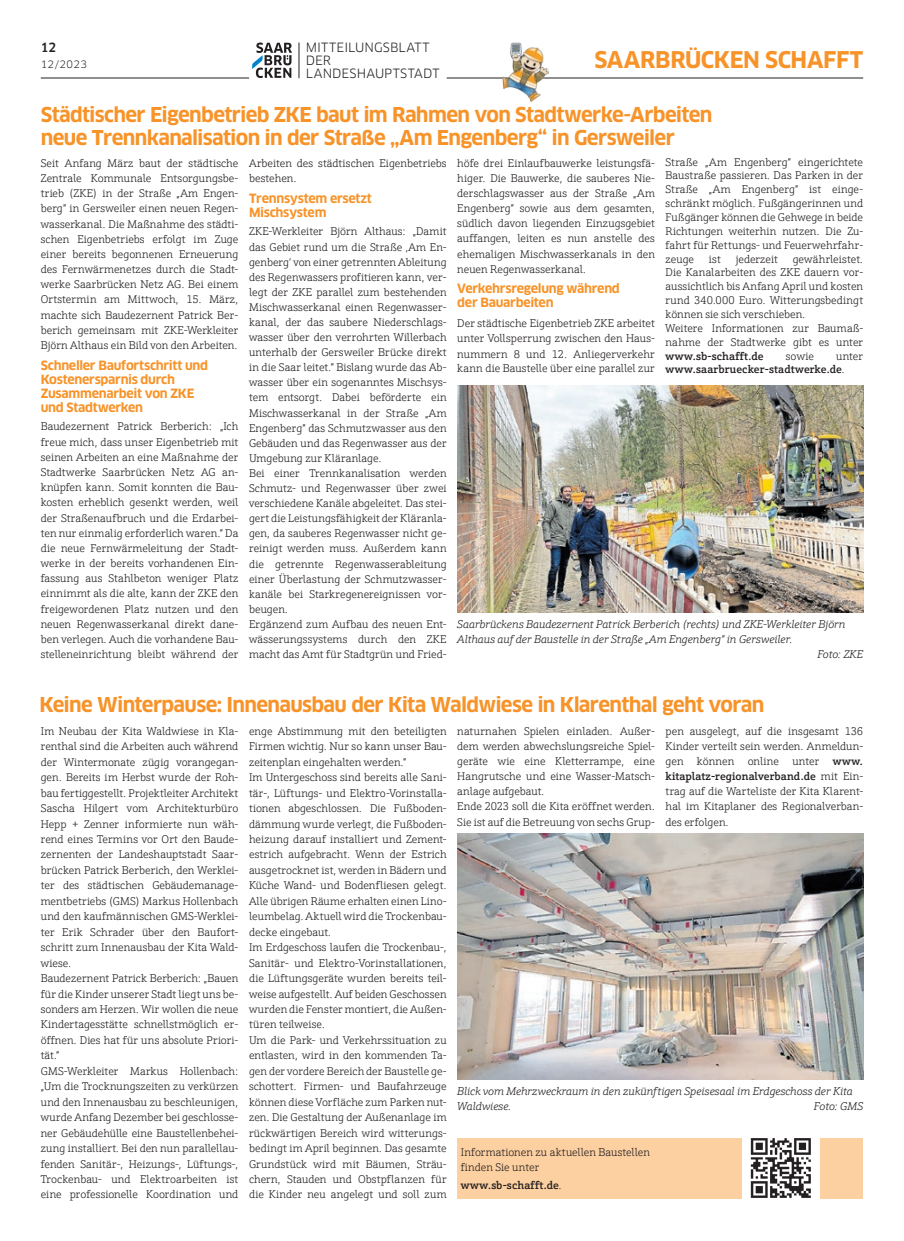
<style>
.page{position:relative;width:904px;height:1241px;background:#fff}
.page>*{position:absolute;margin:0;border:0;box-sizing:border-box;transform-origin:0 0}
.t1{font:700 22.5px "Clan OT";letter-spacing:-.02em;color:#f79328}
.t2{font:700 20px/22.6px "Clan OT";letter-spacing:-.035em;color:#f79328}
.t3{font:700 12.5px/13.9px "Clan OT";letter-spacing:-.025em;color:#f79328}
.t4{font:12.5px/12.8px "Clan OT";letter-spacing:.005em;color:#231f20}
.t5{font:500 12.5px "Clan OT";color:#231f20;scale:.95 1}
.t6{font:300 11.25px/15.1px "Schnebel Slab Pro";color:#231f20}
.t7{font:italic 300 11.25px/15px "Schnebel Slab Pro";letter-spacing:-.005em;color:#231f20}
.t8{font:500 11.25px/13.9px "Schnebel Slab Pro";letter-spacing:.015em;color:#231f20}
.t9{font:10px "Clan OT";letter-spacing:.04em;color:#231f20}
.s1{font-weight:300}
.s2{font-weight:500}
</style>
<div class="page">
<hr style="left:446px;top:78px;width:417px;height:1px;background:#231f20">
<hr style="left:41px;top:78px;width:208px;height:1px;background:#231f20">
<svg style="left:252px;top:43px;width:40px;height:35px"></svg>
<hr style="left:299px;top:43px;width:1px;height:35px;background:#231f20">
<img style="left:502px;top:43px;width:46px;height:58px">
<div style="left:457px;top:1138px;width:406px;height:60px;background:#fdd0a1"></div>
<img style="left:742px;top:1138px;width:77px;height:60px">
<img style="left:457px;top:833px;width:406px;height:246px">
<img style="left:457px;top:386px;width:406px;height:226px">
<p class="t5" style="left:41px;top:40px;width:18px">12</p>
<p class="t4" style="left:306px;top:41px;width:135px">MITTEILUNGSBLATT<br>DER<br>LANDESHAUPTSTADT</p>
<h1 class="t1" style="left:594px;top:47px;width:270px">Saarbrücken schafft</h1>
<p class="t9" style="left:41px;top:58px;width:48px">12/2023</p>
<h2 class="t2" style="left:41px;top:104px;width:673px">Städtischer Eigenbetrieb ZKE baut im Rahmen von Stadtwerke-Arbeiten neue Trennkanalisation in der Straße „Am Engenberg“ in Gersweiler</h2>
<p class="t6" style="left:41px;top:156px;width:199px;text-align:justify">Seit Anfang März baut der städtische Zentrale Kommunale Entsorgungsbe&shy;trieb (ZKE) in der Straße „Am Engen&shy;berg“ in Gersweiler einen neuen Regen&shy;wasserkanal. Die Maßnahme des städti&shy;schen Eigenbetriebs erfolgt im Zuge einer bereits begonnenen Erneuerung des Fernwärmenetzes durch die Stadt&shy;werke Saarbrücken Netz AG. Bei einem Ortstermin am Mittwoch, 15. März, machte sich Baudezernent Patrick Ber&shy;berich gemeinsam mit ZKE-Werkleiter Björn Althaus ein Bild von den Arbeiten.</p>
<p class="t3" style="left:41px;top:358px;width:169px">Schneller Baufortschritt und<br>Kostenersparnis durch<br>Zusammenarbeit von ZKE und Stadtwerken</p>
<p class="t6" style="left:41px;top:419px;width:199px;text-align:justify">Baudezernent Patrick Berberich: „Ich freue mich, dass unser Eigenbetrieb mit seinen Arbeiten an eine Maßnahme der Stadtwerke Saarbrücken Netz AG an&shy;knüpfen kann. Somit konnten die Bau&shy;kosten erheblich gesenkt werden, weil der Straßenaufbruch und die Erdarbei&shy;ten nur einmalig erforderlich waren.“ Da die neue Fernwärmeleitung der Stadt&shy;werke in der bereits vorhandenen Ein&shy;fassung aus Stahlbeton weniger Platz einnimmt als die alte, kann der ZKE den freigewordenen Platz nutzen und den neuen Regenwasserkanal direkt dane&shy;ben verlegen. Auch die vorhandene Bau&shy;stelleneinrichtung bleibt während der</p>
<p class="t6" style="left:665px;top:155px;width:199px;line-height:13.9px;text-align:justify">Straße „Am Engenberg“ eingerichtete Baustraße passieren. Das Parken in der Straße „Am Engenberg“ ist einge&shy;schränkt möglich. Fußgängerinnen und Fußgänger können die Gehwege in beide Richtungen weiterhin nutzen. Die Zu&shy;fahrt für Rettungs- und Feuerwehrfahr&shy;zeuge</p>
<p class="t6" style="left:249px;top:156px;width:199px">Arbeiten des städtischen Eigenbetriebs bestehen.</p>
<p class="t3" style="left:249px;top:191px;width:124px">Trennsystem ersetzt<br>Mischsystem</p>
<p class="t6" style="left:249px;top:224px;width:199px">ZKE-Werkleiter Björn Althaus: „Damit das Gebiet rund um die Straße ‚Am En&shy;genberg‘ von einer getrennten Ableitung des Regenwassers profitieren kann, ver&shy;legt der ZKE parallel zum bestehenden Mischwasserkanal einen Regenwasser&shy;kanal, der das saubere Niederschlags&shy;wasser über den verrohrten Willerbach unterhalb der Gersweiler Brücke direkt in die Saar leitet.“ Bislang wurde das Ab&shy;wasser über ein sogenanntes Mischsys&shy;tem entsorgt. Dabei beförderte ein Mischwasserkanal in der Straße „Am Engenberg“ das Schmutzwasser aus den Gebäuden und das Regenwasser aus der Umgebung zur Kläranlage.<br>Bei einer Trennkanalisation werden Schmutz- und Regenwasser über zwei verschiedene Kanäle abgeleitet. Das stei&shy;gert die Leistungsfähigkeit der Kläranla&shy;gen, da sauberes Regenwasser nicht ge&shy;reinigt werden muss. Außerdem kann die getrennte Regenwasserableitung einer Überlastung der Schmutzwasser&shy;kanäle bei Starkregenereignissen vor&shy;beugen.<br>Ergänzend zum Aufbau des neuen Ent&shy;wässerungssystems durch den ZKE macht das Amt für Stadtgrün und Fried-</p>
<p class="t6" style="left:457px;top:156px;width:199px;text-align:justify">höfe drei Einlaufbauwerke leistungsfä&shy;higer. Die Bauwerke, die sauberes Nie&shy;derschlagswasser aus der Straße „Am Engenberg“ sowie aus dem gesamten, südlich davon liegenden Einzugsgebiet auffangen, leiten es nun anstelle des ehemaligen Mischwasserkanals in den neuen Regenwasserkanal.</p>
<p class="t3" style="left:457px;top:282px;width:164px">Verkehrsregelung während der Bauarbeiten</p>
<p class="t6" style="left:457px;top:315px;width:199px;line-height:15.8px;text-align:justify">Der städtische Eigenbetrieb ZKE arbeitet unter Vollsperrung zwischen den Haus&shy;nummern 8 und 12. Anliegerverkehr</p>
<p class="t6" style="left:457px;top:361px;width:199px">kann die Baustelle über eine parallel zur</p>
<p class="t6" style="left:665px;top:252px;width:199px;line-height:13.9px;text-indent:127px">gewährleistet.<br>Die Kanalarbeiten des ZKE dauern vor&shy;aussichtlich bis Anfang April und kosten rund 340.000 Euro. Witterungsbedingt können sie sich verschieben.<br>Weitere Informationen zur Baumaß&shy;nahme der Stadtwerke gibt es unter</p>
<p class="t8" style="left:665px;top:349px;width:100px">www.sb-schafft.de</p>
<p class="t6" style="left:785px;top:348px;width:30px">sowie</p>
<p class="t6" style="left:709px;top:251px;width:13px">ist</p>
<p class="t6" style="left:735px;top:251px;width:44px">jederzeit</p>
<p class="t8" style="left:665px;top:349px;width:199px;text-indent:170px"><span class="s1">unter </span>www.saarbruecker-stadtwerke.de<span class="s1">.</span></p>
<p class="t7" style="left:457px;top:617px;width:390px">Saarbrückens Baudezernent Patrick Berberich (rechts) und ZKE-Werkleiter Björn</p>
<p class="t7" style="left:457px;top:632px;width:337px">Althaus auf der Baustelle in der Straße „Am Engenberg“ in Gersweiler.</p>
<p class="t7" style="left:817px;top:647px;width:47px">Foto: ZKE</p>
<h2 class="t2" style="left:39px;top:694px;width:726px">Keine Winterpause: Innenausbau der Kita Waldwiese in Klarenthal geht voran</h2>
<p class="t6" style="left:41px;top:723px;width:199px;line-height:15.5px">Im Neubau der Kita Waldwiese in Kla&shy;renthal sind die Arbeiten auch während der Wintermonate zügig vorangegan&shy;gen. Bereits im Herbst wurde der Roh&shy;bau fertiggestellt. Projektleiter Architekt Sascha Hilgert vom Architekturbüro Hepp + Zenner informierte nun wäh&shy;rend eines Termins vor Ort den Baude&shy;zernenten der Landeshauptstadt Saar&shy;brücken Patrick Berberich, den Werklei&shy;ter des städtischen Gebäudemanage&shy;mentbetriebs (GMS) Markus Hollenbach und den kaufmännischen GMS-Werklei&shy;ter Erik Schrader über den Baufort&shy;schritt zum Innenausbau der Kita Wald&shy;wiese.<br>Baudezernent Patrick Berberich: „Bauen für die Kinder unserer Stadt liegt uns be&shy;sonders am Herzen. Wir wollen die neue Kindertagesstätte schnellstmöglich er&shy;öffnen. Dies hat für uns absolute Priori&shy;tät.“<br>GMS-Werkleiter Markus Hollenbach: „Um die Trocknungszeiten zu verkürzen und den Innenausbau zu beschleunigen, wurde Anfang Dezember bei geschlosse&shy;ner Gebäudehülle eine Baustellenbehei&shy;zung installiert. Bei den nun parallellau&shy;fenden Sanitär-, Heizungs-, Lüftungs-, Trockenbau- und Elektroarbeiten ist eine professionelle Koordination und</p>
<p class="t6" style="left:249px;top:723px;width:199px;line-height:15.5px">enge Abstimmung mit den beteiligten Firmen wichtig. Nur so kann unser Bau&shy;zeitenplan eingehalten werden.“<br>Im Untergeschoss sind bereits alle Sani&shy;tär-, Lüftungs- und Elektro-Vorinstalla&shy;tionen abgeschlossen. Die Fußboden&shy;dämmung wurde verlegt, die Fußboden&shy;heizung darauf installiert und Zement&shy;estrich aufgebracht. Wenn der Estrich ausgetrocknet ist, werden in Bädern und Küche Wand- und Bodenfliesen gelegt.<br>Alle übrigen Räume erhalten einen Lino&shy;leumbelag. Aktuell wird die Trockenbau&shy;decke eingebaut.<br>Im Erdgeschoss laufen die Trockenbau-, Sanitär- und Elektro-Vorinstallationen, die Lüftungsgeräte wurden bereits teil&shy;weise aufgestellt. Auf beiden Geschossen wurden die Fenster montiert, die Außen&shy;türen teilweise.<br>Um die Park- und Verkehrssituation zu entlasten, wird in den kommenden Ta&shy;gen der vordere Bereich der Baustelle ge&shy;schottert. Firmen- und Baufahrzeuge können diese Vorfläche zum Parken nut&shy;zen. Die Gestaltung der Außenanlage im rückwärtigen Bereich wird witterungs&shy;bedingt im April beginnen. Das gesamte Grundstück wird mit Bäumen, Sträu&shy;chern, Stauden und Obstpflanzen für die Kinder neu angelegt und soll zum</p>
<p class="t6" style="left:457px;top:723px;width:199px">naturnahen Spielen einladen. Außer&shy;dem werden abwechslungsreiche Spiel&shy;geräte wie eine Kletterrampe, eine Hangrutsche und eine Wasser-Matsch&shy;anlage aufgebaut.<br>Ende 2023 soll die Kita eröffnet werden.<br>Sie ist auf die Betreuung von sechs Grup-</p>
<p class="t6" style="left:665px;top:723px;width:199px;text-align:justify">pen ausgelegt, auf die insgesamt 136<br>Kinder verteilt sein werden. Anmeldun&shy;gen können online unter <span class="s2">www. kitaplatz-regionalverband.de</span> mit Ein&shy;trag auf die Warteliste der Kita Klarent&shy;hal im Kitaplaner des Regionalverban&shy;des erfolgen.</p>
<p class="t7" style="left:457px;top:1083px;width:397px">Blick vom Mehrzweckraum in den zukünftigen Speisesaal im Erdgeschoss der Kita<br>Waldwiese.</p>
<p class="t7" style="left:814px;top:1098px;width:51px">Foto: GMS</p>
<p class="t6" style="left:461px;top:1144px;width:191px">Informationen zu aktuellen Baustellen finden Sie unter</p>
<p class="t8" style="left:461px;top:1178px;width:102px">www.sb-schafft.de<span class="s1">.</span></p>
</div>
